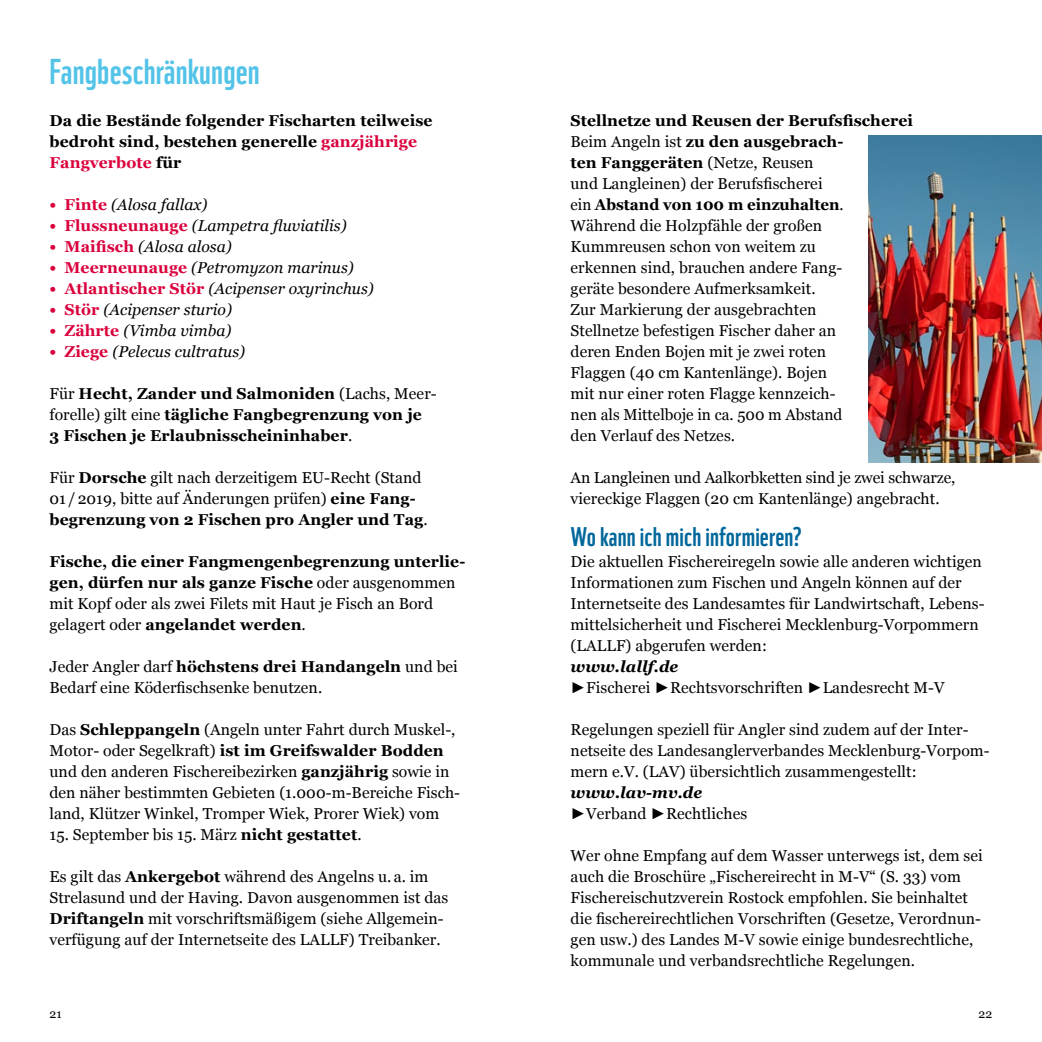
<style>
.page{position:relative;width:1042px;height:1042px;background:#fff}
.page>*{position:absolute;margin:0;border:0;box-sizing:border-box;transform-origin:0 0}
.t1{font:35px "WWF";letter-spacing:.005em;color:#53c3e8}
.t2{font:26.25px "WWF";letter-spacing:.005em;color:#00679b}
.t3{font:15.75px/21px "Georgia";letter-spacing:.005em;color:#000}
.t4{font:700 15.75px/21px "Georgia";letter-spacing:.005em;color:#000}
.t5{font:italic 15.75px "Georgia";letter-spacing:.005em;color:#000}
.t6{font:12.25px "Georgia";color:#000}
.s1{color:#da003c}
.s2{font-weight:700;font-style:normal;color:#da003c}
.s3{font-weight:400}
.s4{font-weight:700}
.s5{font-weight:700;font-style:italic}
.s6{font-family:"Arial"}
</style>
<div class="page">
<img style="left:868px;top:135px;width:174px;height:327px">
<h1 class="t1" style="left:50px;top:48px;width:212px">Fangbeschränkungen</h1>
<p class="t4" style="left:50px;top:109px;width:384px">Da die Bestände folgender Fischarten teilweise bedroht sind, bestehen generelle <span class="s1">ganzjährige<br>Fangverbote</span> für</p>
<p class="t5" style="left:50px;top:193px;width:159px"><span class="s2">• Finte</span> (Alosa fallax)</p>
<p class="t5" style="left:50px;top:214px;width:298px"><span class="s2">• Flussneunauge</span> (Lampetra fluviatilis)</p>
<p class="t5" style="left:50px;top:235px;width:184px"><span class="s2">• Maifisch</span> (Alosa alosa)</p>
<p class="t5" style="left:50px;top:256px;width:306px"><span class="s2">• Meerneunauge</span> (Petromyzon marinus)</p>
<p class="t5" style="left:50px;top:277px;width:326px"><span class="s2">• Atlantischer Stör</span> (Acipenser oxyrinchus)</p>
<p class="t5" style="left:50px;top:298px;width:184px"><span class="s2">• Stör</span> (Acipenser sturio)</p>
<p class="t5" style="left:50px;top:319px;width:183px"><span class="s2">• Zährte</span> (Vimba vimba)</p>
<p class="t5" style="left:50px;top:340px;width:197px"><span class="s2">• Ziege</span> (Pelecus cultratus)</p>
<p class="t4" style="left:50px;top:382px;width:387px"><span class="s3">Für</span> Hecht, Zander und Salmoniden <span class="s3">(Lachs, Meer&shy;forelle) gilt eine</span> tägliche Fangbegrenzung von je<br>3 Fischen je Erlaubnisscheininhaber<span class="s3">.</span></p>
<p class="t3" style="left:49px;top:466px;width:379px">Für <span class="s4">Dorsche</span> gilt nach derzeitigem EU-Recht (Stand<br>01 /2019, bitte auf Änderungen prüfen) <span class="s4">eine Fang&shy;begrenzung von 2 Fischen pro Angler und Tag</span>.</p>
<p class="t4" style="left:49px;top:550px;width:417px">Fische, die einer Fangmengenbegrenzung unterlie&shy;gen, dürfen nur als ganze Fische <span class="s3">oder ausgenommen mit Kopf oder als zwei Filets mit Haut je Fisch an Bord gelagert oder</span> angelandet werden<span class="s3">.</span></p>
<p class="t3" style="left:49px;top:655px;width:410px">Jeder Angler darf <span class="s4">höchstens drei Handangeln</span> und bei<br>Bedarf eine Köderfischsenke benutzen.</p>
<p class="t3" style="left:49px;top:718px;width:412px">Das <span class="s4">Schleppangeln</span> (Angeln unter Fahrt durch Muskel-, Motor- oder Segelkraft) <span class="s4">ist im Greifswalder Bodden </span>und den anderen Fischereibezirken <span class="s4">ganzjährig</span> sowie in den näher bestimmten Gebieten (1.000-m-Bereiche Fisch&shy;land, Klützer Winkel, Tromper Wiek, Prorer Wiek) vom</p>
<p class="t3" style="left:49px;top:823px;width:314px">15. September bis 15. März <span class="s4">nicht gestattet</span>.</p>
<p class="t3" style="left:49px;top:865px;width:400px">Es gilt das <span class="s4">Ankergebot</span> während des Angelns u. a. im Strelasund und der Having. Davon ausgenommen ist das <span class="s4">Driftangeln</span> mit vorschriftsmäßigem (siehe Allgemein&shy;verfügung auf der Internetseite des LALLF) Treibanker.</p>
<p class="t6" style="left:50px;top:1004px;width:14px">21</p>
<p class="t3" style="left:570px;top:109px;width:344px"><span class="s4">Stellnetze und Reusen der Berufsfischerei </span>Beim Angeln ist <span class="s4">zu den ausgebrach-<br>ten Fanggeräten</span> (Netze, Reusen<br>und Langleinen) der Berufsfischerei<br>ein <span class="s4">Abstand von 100 m einzuhalten</span>.<br>Während die Holzpfähle der großen Kummreusen schon von weitem zu<br>erkennen sind, brauchen andere Fang-<br>geräte besondere Aufmerksamkeit.<br>Zur Markierung der ausgebrachten<br>Stellnetze befestigen Fischer daher an<br>deren Enden Bojen mit je zwei roten<br>Flaggen (40 cm Kantenlänge). Bojen<br>mit nur einer roten Flagge kennzeich-<br>nen als Mittelboje in ca. 500 m Abstand<br>den Verlauf des Netzes.</p>
<p class="t3" style="left:570px;top:466px;width:386px">An Langleinen und Aalkorbketten sind je zwei schwarze, viereckige Flaggen (20 cm Kantenlänge) angebracht.</p>
<h2 class="t2" style="left:570px;top:519px;width:233px">Wo kann ich mich informieren?</h2>
<p class="t3" style="left:570px;top:550px;width:416px">Die aktuellen Fischereiregeln sowie alle anderen wichtigen Informationen zum Fischen und Angeln können auf der Internetseite des Landesamtes für Landwirtschaft, Lebens&shy;mittelsicherheit und Fischerei Mecklenburg-Vorpommern (LALLF) abgerufen werden:</p>
<p class="t3" style="left:570px;top:655px;width:375px"><span class="s5">www.lallf.de<br></span><span class="s6">►</span>Fischerei <span class="s6">►</span>Rechtsvorschriften <span class="s6">►</span>Landesrecht M-V</p>
<p class="t3" style="left:570px;top:718px;width:421px">Regelungen speziell für Angler sind zudem auf der Inter&shy;netseite des Landesanglerverbandes Mecklenburg-Vorpom&shy;mern e.V. (LAV) übersichtlich zusammengestellt:</p>
<p class="t3" style="left:570px;top:781px;width:178px"><span class="s5">www.lav-mv.de </span><span class="s6">►</span>Verband <span class="s6">►</span>Rechtliches</p>
<p class="t3" style="left:571px;top:844px;width:414px">Wer ohne Empfang auf dem Wasser unterwegs ist, dem sei auch die Broschüre „Fischereirecht in M-V“ (S. 33) vom Fischereischutzverein Rostock empfohlen. Sie beinhaltet die fischereirechtlichen Vorschriften (Gesetze, Verordnun&shy;gen usw.) des Landes M-V sowie einige bundesrechtliche, kommunale und verbandsrechtliche Regelungen.</p>
<p class="t6" style="left:978px;top:1004px;width:15px">22</p>
</div>
